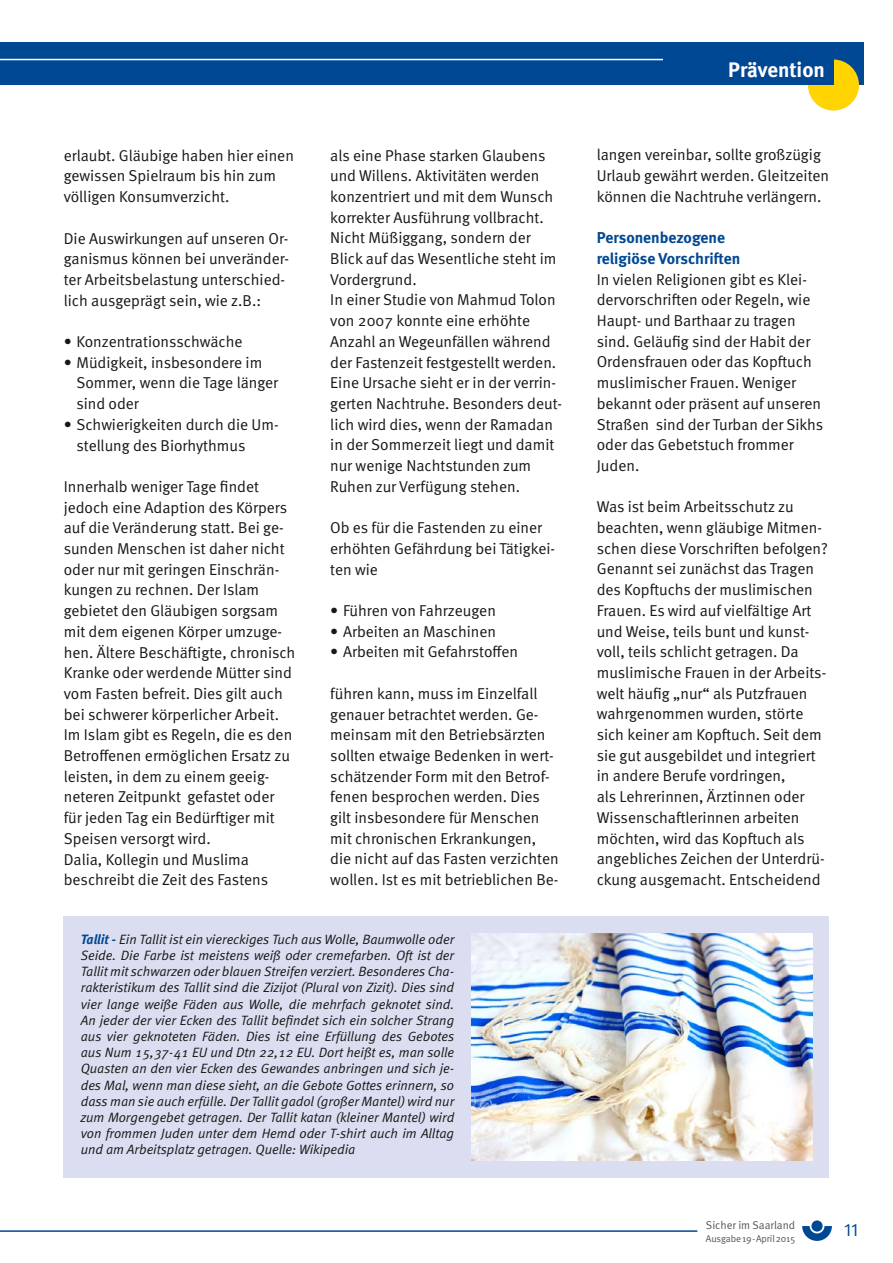
<style>
.page{position:relative;width:893px;height:1263px;background:#fff}
.page>*{position:absolute;margin:0;border:0;box-sizing:border-box;transform-origin:0 0}
.t1{font:700 21px "DGUV Meta";color:#fff}
.t2{font:18px "DGUV Meta";color:#004893}
.t3{font:15.75px/20.7px "DGUV Meta";color:#181716}
.t4{font:700 15.75px/20.7px "DGUV Meta";color:#004893}
.t5{font:italic 13.5px/16.2px "DGUV Meta";color:#181716;text-align:justify}
.t6{font:11.25px "DGUV Meta";color:#565655}
.t7{font:9.75px "DGUV Meta";letter-spacing:-.01em;color:#565655}
.s1{font-weight:700;color:#004893}
</style>
<div class="page">
<div style="left:0;top:43px;width:863px;height:42px;background:#004893"></div>
<hr style="left:0;top:59px;width:698px;height:1px;background:#fff">
<hr style="left:0;top:1230px;width:697px;height:2px;background:#004893">
<svg style="left:802px;top:1226px;width:30px;height:15px"></svg>
<div style="left:811px;top:1220px;width:12px;height:11px;background:#004893;border-radius:50%"></div>
<div style="left:808px;top:60px;width:51px;height:51px;background:#ffd400;border-radius:50%"></div>
<div style="left:663px;top:56px;width:170px;height:29px;background:#004893"></div>
<div style="left:64px;top:916px;width:765px;height:262px;background:#dbdef0"></div>
<img style="left:471px;top:933px;width:341px;height:228px">
<p class="t3" style="left:64px;top:145px;width:232px">erlaubt. Gläubige haben hier einen gewissen Spielraum bis hin zum völligen Konsumverzicht.</p>
<p class="t3" style="left:64px;top:228px;width:227px">Die Auswirkungen auf unseren Or&shy;ganismus können bei unveränder&shy;ter Arbeitsbelastung unterschied&shy;lich ausgeprägt sein, wie z.B.:</p>
<p class="t3" style="left:64px;top:332px;width:180px">• Konzentrationsschwäche</p>
<p class="t3" style="left:77px;top:352px;width:203px;text-indent:-13px">• Müdigkeit, insbesondere im<br>Sommer, wenn die Tage länger sind oder</p>
<p class="t3" style="left:77px;top:414px;width:204px;text-indent:-13px">• Schwierigkeiten durch die Um&shy;stellung des Biorhythmus</p>
<p class="t3" style="left:64px;top:476px;width:233px">Innerhalb weniger Tage findet jedoch eine Adaption des Körpers auf die Veränderung statt. Bei ge&shy;sunden Menschen ist daher nicht oder nur mit geringen Einschrän&shy;kungen zu rechnen. Der Islam gebietet den Gläubigen sorgsam mit dem eigenen Körper umzuge&shy;hen. Ältere Beschäftigte, chronisch<br>Kranke oder werdende Mütter sind vom Fasten befreit. Dies gilt auch bei schwerer körperlicher Arbeit.<br>Im Islam gibt es Regeln, die es den<br>Betroffenen ermöglichen Ersatz zu leisten, in dem zu einem geeig&shy;neteren Zeitpunkt gefastet oder für jeden Tag ein Bedürftiger mit<br>Speisen versorgt wird.<br>Dalia, Kollegin und Muslima beschreibt die Zeit des Fastens</p>
<p class="t3" style="left:330px;top:145px;width:233px">als eine Phase starken Glaubens und Willens. Aktivitäten werden konzentriert und mit dem Wunsch korrekter Ausführung vollbracht.<br>Nicht Müßiggang, sondern der<br>Blick auf das Wesentliche steht im<br>Vordergrund.<br>In einer Studie von Mahmud Tolon von 2007 konnte eine erhöhte<br>Anzahl an Wegeunfällen während der Fastenzeit festgestellt werden.<br>Eine Ursache sieht er in der verrin&shy;gerten Nachtruhe. Besonders deut&shy;lich wird dies, wenn der Ramadan in der Sommerzeit liegt und damit nur wenige Nachtstunden zum<br>Ruhen zur Verfügung stehen.</p>
<p class="t3" style="left:330px;top:518px;width:226px">Ob es für die Fastenden zu einer erhöhten Gefährdung bei Tätigkei&shy;ten wie</p>
<p class="t3" style="left:330px;top:600px;width:167px">• Führen von Fahrzeugen</p>
<p class="t3" style="left:330px;top:621px;width:167px">• Arbeiten an Maschinen</p>
<p class="t3" style="left:330px;top:642px;width:189px">• Arbeiten mit Gefahrstoffen</p>
<p class="t3" style="left:330px;top:683px;width:230px">führen kann, muss im Einzelfall genauer betrachtet werden. Ge&shy;meinsam mit den Betriebsärzten sollten etwaige Bedenken in wert&shy;schätzender Form mit den Betrof&shy;fenen besprochen werden. Dies gilt insbesondere für Menschen mit chronischen Erkrankungen, die nicht auf das Fasten verzichten wollen. Ist es mit betrieblichen Be-</p>
<p class="t5" style="left:81px;top:931px;width:375px"><span class="s1">Tallit -</span> Ein Tallit ist ein viereckiges Tuch aus Wolle, Baumwolle oder Seide. Die Farbe ist meistens weiß oder cremefarben. Oft ist der Tallit mit schwarzen oder blauen Streifen verziert. Besonderes Cha&shy;rakteristikum des Tallit sind die Zizijot (Plural von Zizit). Dies sind vier lange weiße Fäden aus Wolle, die mehrfach geknotet sind.<br>An jeder der vier Ecken des Tallit befindet sich ein solcher Strang aus vier geknoteten Fäden. Dies ist eine Erfüllung des Gebotes aus Num 15,37-41 EU und Dtn 22,12 EU. Dort heißt es, man solle Quasten an den vier Ecken des Gewandes anbringen und sich je&shy;des Mal, wenn man diese sieht, an die Gebote Gottes erinnern, so dass man sie auch erfülle. Der Tallit gadol (großer Mantel) wird nur zum Morgengebet getragen. Der Tallit katan (kleiner Mantel) wird von frommen Juden unter dem Hemd oder T-shirt auch im Alltag und am Arbeitsplatz getragen. Quelle: Wikipedia</p>
<h1 class="t1" style="left:728px;top:57px;width:98px">Prävention</h1>
<p class="t3" style="left:597px;top:145px;width:234px">langen vereinbar, sollte großzügig<br>Urlaub gewährt werden. Gleitzeiten können die Nachtruhe verlängern.</p>
<p class="t4" style="left:597px;top:228px;width:145px">Personenbezogene religiöse Vorschriften</p>
<p class="t3" style="left:597px;top:269px;width:228px">In vielen Religionen gibt es Klei&shy;dervorschriften oder Regeln, wie<br>Haupt- und Barthaar zu tragen sind. Geläufig sind der Habit der<br>Ordensfrauen oder das Kopftuch muslimischer Frauen. Weniger bekannt oder präsent auf unseren<br>Straßen sind der Turban der Sikhs oder das Gebetstuch frommer<br>Juden.</p>
<p class="t3" style="left:597px;top:497px;width:233px">Was ist beim Arbeitsschutz zu beachten, wenn gläubige Mitmen&shy;schen diese Vorschriften befolgen?<br>Genannt sei zunächst das Tragen des Kopftuchs der muslimischen<br>Frauen. Es wird auf vielfältige Art und Weise, teils bunt und kunst&shy;voll, teils schlicht getragen. Da muslimische Frauen in der Arbeits&shy;welt häufig „nur“ als Putzfrauen wahrgenommen wurden, störte sich keiner am Kopftuch. Seit dem sie gut ausgebildet und integriert in andere Berufe vordringen,<br>als Lehrerinnen, Ärztinnen oder<br>Wissenschaftlerinnen arbeiten möchten, wird das Kopftuch als angebliches Zeichen der Unterdrü&shy;ckung ausgemacht. Entscheidend</p>
<p class="t6" style="left:706px;top:1218px;width:91px">Sicher im Saarland</p>
<p class="t7" style="left:706px;top:1233px;width:91px">Ausgabe 19 - April 2015</p>
<p class="t2" style="left:844px;top:1219px;width:15px">11</p>
</div>
